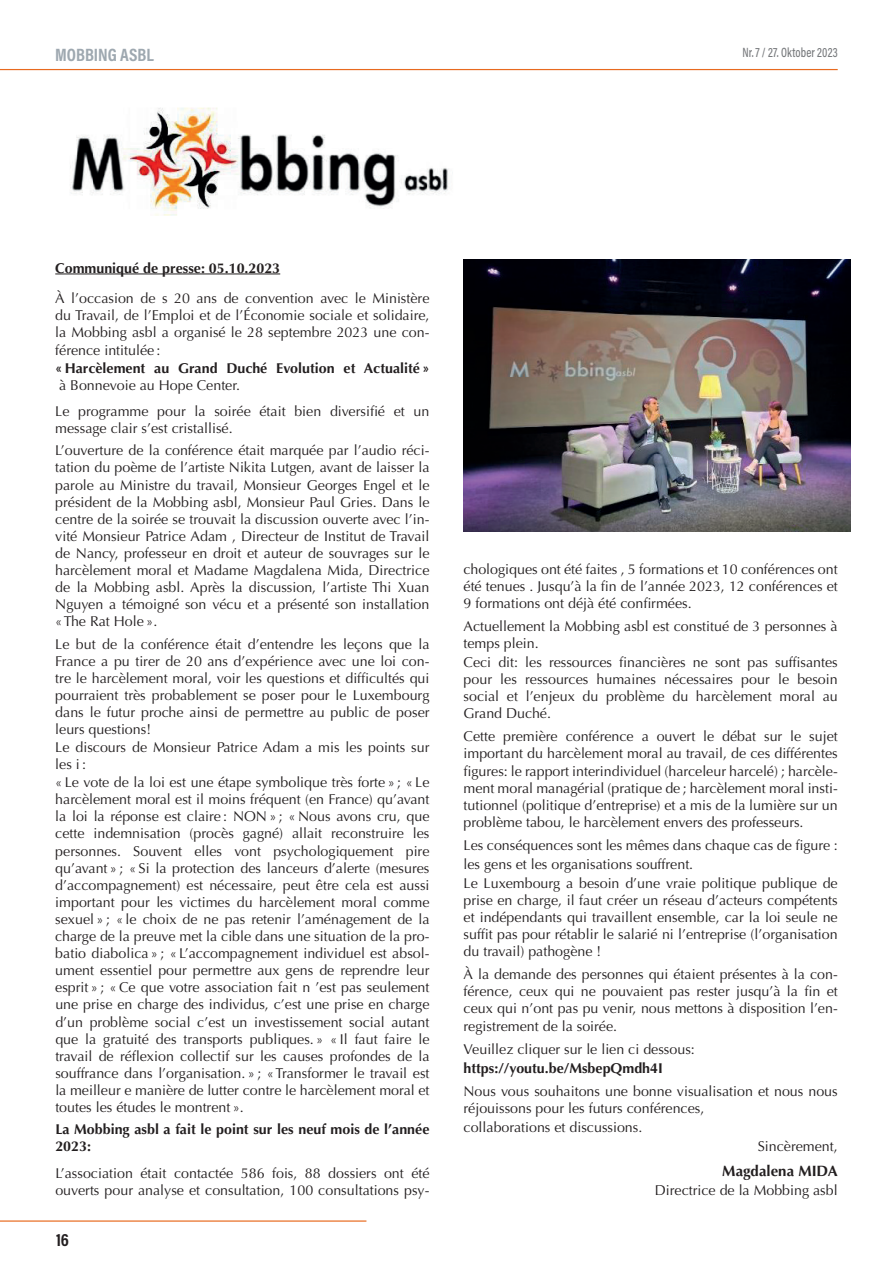
<style>
.page{position:relative;width:893px;height:1263px;background:#fff}
.page>*{position:absolute;margin:0;border:0;box-sizing:border-box;transform-origin:0 0}
.t1{font:700 18px "Acumin Pro Cond";color:#9ea8b0}
.t2{font:700 18px "Acumin Pro Cond";color:#231f20}
.t3{font:700 15px "Optima LT Std";color:#231f20}
.t4{font:14.25px/17.1px "Optima";color:#231f20;text-align:justify}
.t5{font:700 14.25px/17.1px "Optima";color:#231f20}
.t6{font:500 13.5px "Acumin Pro Cond";letter-spacing:.01em;color:#76787b;scale:.9 1}
</style>
<div class="page">
<hr style="left:0;top:1220px;width:366px;height:2px;background:#e86a1f">
<hr style="left:0;top:69px;width:838px;height:1px;background:#e86a1f">
<img style="left:70px;top:107px;width:379px;height:109px">
<hr style="left:55px;top:274px;width:225px;height:1px;background:#231f20">
<img style="left:463px;top:259px;width:387px;height:272px">
<p class="t1" style="left:55px;top:43px;width:100px">MOBBING ASBL</p>
<p class="t6" style="left:742px;top:44px;width:107px">Nr.7 / 27. Oktober 2023</p>
<p class="t5" style="left:55px;top:259px;width:226px">Communiqué de presse: 05.10.2023</p>
<p class="t4" style="left:55px;top:290px;width:376px">À l’occasion de s 20 ans de convention avec le Ministère du Travail, de l’Emploi et de l’Économie sociale et solidaire, la Mobbing asbl a organisé le 28 septembre 2023 une con&shy;férence intitulée :</p>
<p class="t5" style="left:55px;top:359px;width:376px">« Harcèlement au Grand Duché Evolution et Actualité »</p>
<p class="t4" style="left:55px;top:372px;width:376px;line-height:26.4px">à Bonnevoie au Hope Center.<br>Le programme pour la soirée était bien diversifié et un</p>
<p class="t4" style="left:55px;top:417px;width:376px;line-height:22.2px">message clair s’est cristallisé.<br>L’ouverture de la conférence était marquée par l’audio réci-</p>
<p class="t4" style="left:55px;top:459px;width:376px">tation du poème de l’artiste Nikita Lutgen, avant de laisser la parole au Ministre du travail, Monsieur Georges Engel et le président de la Mobbing asbl, Monsieur Paul Gries. Dans le centre de la soirée se trouvait la discussion ouverte avec l’in&shy;vité Monsieur Patrice Adam , Directeur de Institut de Travail de Nancy, professeur en droit et auteur de souvrages sur le harcèlement moral et Madame Magdalena Mida, Directrice de la Mobbing asbl. Après la discussion, l’artiste Thi Xuan Nguyen a témoigné son vécu et a présenté son installation «The Rat Hole ».</p>
<p class="t4" style="left:55px;top:635px;width:376px;text-align:left">Le but de la conférence était d’entendre les leçons que la France a pu tirer de 20 ans d’expérience avec une loi con&shy;tre le harcèlement moral, voir les questions et difficultés qui pourraient très probablement se poser pour le Luxembourg dans le futur proche ainsi de permettre au public de poser leurs questions!<br>Le discours de Monsieur Patrice Adam a mis les points sur les i :<br>« Le vote de la loi est une étape symbolique très forte » ; « Le harcèlement moral est il moins fréquent (en France) qu’avant la loi la réponse est claire : NON » ; « Nous avons cru, que cette indemnisation (procès gagné) allait reconstruire les personnes. Souvent elles vont psychologiquement pire qu’avant » ; « Si la protection des lanceurs d’alerte (mesures d’accompagnement) est nécessaire, peut être cela est aussi important pour les victimes du harcèlement moral comme sexuel » ; « le choix de ne pas retenir l’aménagement de la charge de la preuve met la cible dans une situation de la pro&shy;batio diabolica » ; « L’accompagnement individuel est absol&shy;ument essentiel pour permettre aux gens de reprendre leur esprit » ; « Ce que votre association fait n ’est pas seulement une prise en charge des individus, c’est une prise en charge d’un problème social c’est un investissement social autant que la gratuité des transports publiques. » « Il faut faire le travail de réflexion collectif sur les causes profondes de la souffrance dans l’organisation. » ; «Transformer le travail est la meilleur e manière de lutter contre le harcèlement moral et toutes les études le montrent ».</p>
<p class="t5" style="left:55px;top:1121px;width:376px">La Mobbing asbl a fait le point sur les neuf mois de l’année<br>2023:</p>
<p class="t4" style="left:55px;top:1165px;width:376px">L’association était contactée 586 fois, 88 dossiers ont été ouverts pour analyse et consultation, 100 consultations psy-</p>
<p class="t2" style="left:56px;top:1228px;width:14px">16</p>
<p class="t4" style="left:464px;top:560px;width:376px">chologiques ont été faites , 5 formations et 10 conférences ont été tenues . Jusqu’à la fin de l’année 2023, 12 conférences et 9 formations ont déjà été confirmées.</p>
<p class="t4" style="left:464px;top:618px;width:376px">Actuellement la Mobbing asbl est constitué de 3 personnes à temps plein.</p>
<p class="t4" style="left:464px;top:654px;width:376px">Ceci dit: les ressources financières ne sont pas suffisantes pour les ressources humaines nécessaires pour le besoin social et l’enjeux du problème du harcèlement moral au Grand Duché.</p>
<p class="t4" style="left:464px;top:728px;width:376px">Cette première conférence a ouvert le débat sur le sujet important du harcèlement moral au travail, de ces différentes figures: le rapport interindividuel (harceleur harcelé) ; harcèle&shy;ment moral managérial (pratique de ; harcèlement moral insti&shy;tutionnel (politique d’entreprise) et a mis de la lumière sur un problème tabou, le harcèlement envers des professeurs.</p>
<p class="t4" style="left:464px;top:836px;width:376px;line-height:18.9px;text-align:left">Les conséquences sont les mêmes dans chaque cas de figure : les gens et les organisations souffrent.<br>Le Luxembourg a besoin d’une vraie politique publique de</p>
<p class="t4" style="left:464px;top:891px;width:376px">prise en charge, il faut créer un réseau d’acteurs compétents et indépendants qui travaillent ensemble, car la loi seule ne suffit pas pour rétablir le salarié ni l’entreprise (l’organisation du travail) pathogène !</p>
<p class="t4" style="left:464px;top:966px;width:376px">À la demande des personnes qui étaient présentes à la con&shy;férence, ceux qui ne pouvaient pas rester jusqu’à la fin et ceux qui n’ont pas pu venir, nous mettons à disposition l’en&shy;registrement de la soirée.</p>
<p class="t4" style="left:464px;top:1040px;width:233px">Veuillez cliquer sur le lien ci dessous:</p>
<p class="t5" style="left:464px;top:1059px;width:201px">https://youtu.be/MsbepQmdh4I</p>
<p class="t4" style="left:464px;top:1082px;width:376px">Nous vous souhaitons une bonne visualisation et nous nous réjouissons pour les futurs conférences,</p>
<p class="t4" style="left:464px;top:1118px;width:180px">collaborations et discussions.</p>
<p class="t4" style="left:758px;top:1137px;width:81px">Sincèrement,</p>
<p class="t3" style="left:722px;top:1162px;width:117px">Magdalena MIDA</p>
<p class="t4" style="left:655px;top:1182px;width:184px">Directrice de la Mobbing asbl</p>
</div>
